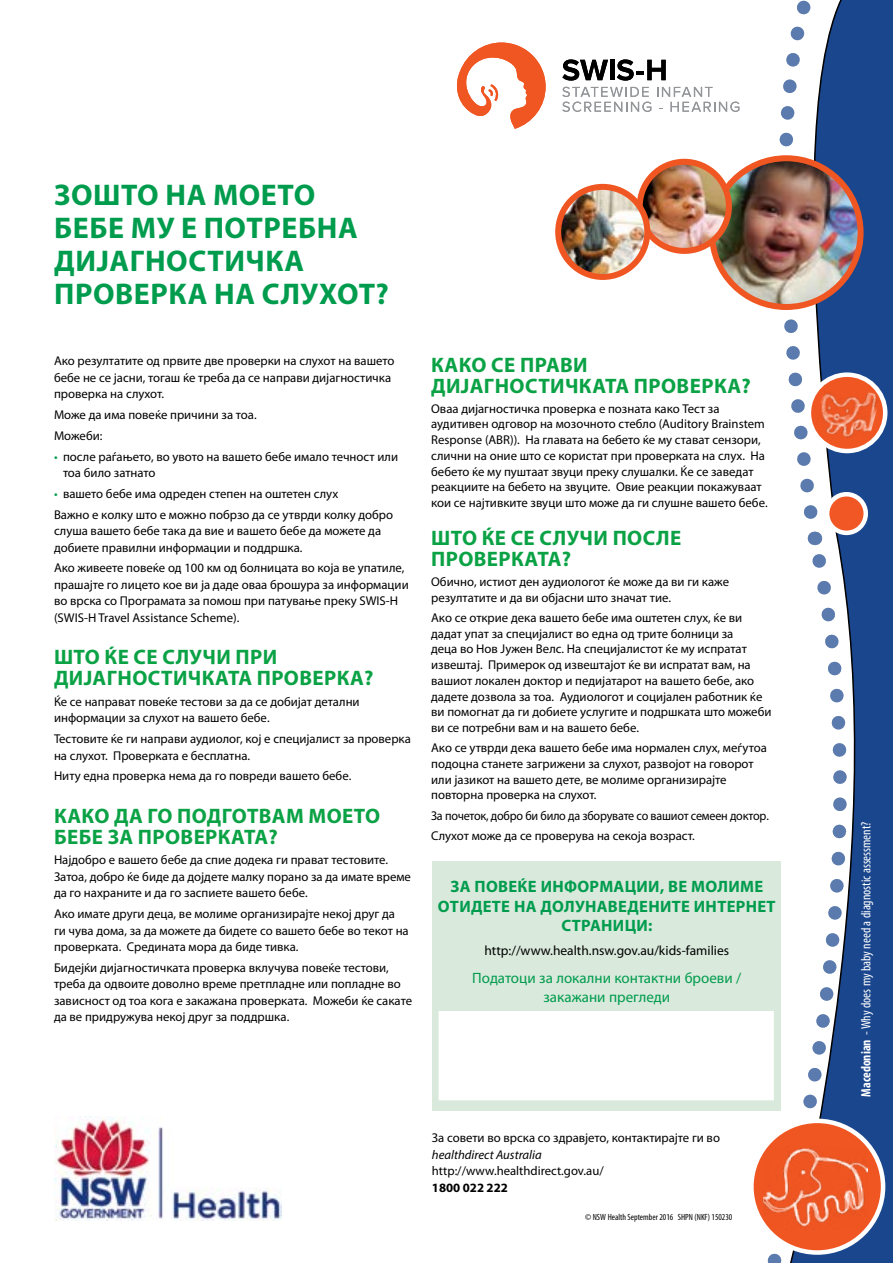
<style>
.page{position:relative;width:893px;height:1263px;background:#fff}
.page>*{position:absolute;margin:0;border:0;box-sizing:border-box;transform-origin:0 0}
.t1{font:700 30px/33px "Myriad Pro";letter-spacing:.02em;color:#009c4e}
.t2{font:700 21px/21px "Myriad Pro";letter-spacing:.02em;color:#0aa245}
.t3{font:700 16.5px/19.5px "Myriad Pro";letter-spacing:.02em;color:#009c4e;text-align:center}
.t4{font:15px/19.5px "Myriad Pro";color:#009c4e;text-align:center}
.t5{font:condensed 13.5px "Myriad Pro";color:#fff}
.t6{font:13.5px "Myriad Pro";color:#000}
.t7{font:12.75px/15.8px "Myriad Pro";color:#000}
.t8{font:12.75px/20px "Myriad Pro";color:#000;scale:.95 1}
.t9{font:italic 12.75px "Myriad Pro";color:#000}
.t10{font:700 12.75px "Myriad Pro";color:#000}
.t11{font:condensed 9px "Myriad Pro";color:#000}
.s1{color:#009c4e}
.s2{font-weight:700}
</style>
<div class="page">
<img style="left:54px;top:1116px;width:227px;height:104px">
<svg style="left:562px;top:87px;width:89px;height:25px"></svg>
<svg style="left:657px;top:87px;width:82px;height:25px"></svg>
<svg style="left:562px;top:59px;width:46px;height:22px"></svg>
<hr style="left:610px;top:60px;width:4px;height:20px;background:#000">
<svg style="left:617px;top:59px;width:49px;height:22px"></svg>
<svg style="left:457px;top:43px;width:89px;height:86px"></svg>
<svg style="left:757px;top:0;width:136px;height:1263px;background:#2e5696"></svg>
<svg style="left:759px;top:536px;width:118px;height:727px"></svg>
<svg style="left:759px;top:0;width:91px;height:527px"></svg>
<svg style="left:814px;top:532px;width:1px;height:13px"></svg>
<svg style="left:892px;top:640px;width:1px;height:13px"></svg>
<div style="left:886px;top:659px;width:7px;height:604px;background:#1a468d"></div>
<svg style="left:827px;top:494px;width:39px;height:39px"></svg>
<div style="left:825px;top:492px;width:43px;height:43px;border:4px solid #fff;border-radius:50%"></div>
<svg style="left:809px;top:375px;width:76px;height:76px;background:#ef6f44"></svg>
<div style="left:807px;top:372px;width:80px;height:81px;border:4px solid #fff;border-radius:50%"></div>
<svg style="left:751px;top:1121px;width:132px;height:131px;background:#ef693c"></svg>
<div style="left:749px;top:1118px;width:136px;height:137px;border:4px solid #fff;border-radius:50%"></div>
<img style="left:712px;top:161px;width:149px;height:146px">
<div style="left:709px;top:155px;width:155px;height:155px;border:6px solid #f05622;border-radius:50%"></div>
<img style="left:640px;top:162px;width:87px;height:89px">
<div style="left:637px;top:159px;width:95px;height:95px;border:6px solid #f05622;border-radius:50%"></div>
<img style="left:558px;top:189px;width:89px;height:88px">
<div style="left:555px;top:184px;width:95px;height:96px;border:6px solid #f05622;border-radius:50%"></div>
<div style="left:432px;top:861px;width:348px;height:250px;background:#d9e9db"></div>
<div style="left:439px;top:1011px;width:335px;height:89px;background:#fff"></div>
<h1 class="t1" style="left:54px;top:177px;width:336px">ЗОШТО НА МОЕТО<br>БЕБЕ МУ Е ПОТРЕБНА<br>ДИЈАГНОСТИЧКА<br>ПРОВЕРКА НА СЛУХОТ?</h1>
<p class="t7" style="left:54px;top:353px;width:342px;line-height:16.5px">Ако резултатите од првите две проверки на слухот на вашето бебе не се јасни, тогаш ќе треба да се направи дијагностичка проверка на слухот.</p>
<p class="t7" style="left:54px;top:404px;width:204px;line-height:20.7px">Може да има повеќе причини за тоа.<br>Можеби:</p>
<p class="t7" style="left:63px;top:448px;width:337px;line-height:16.5px;text-indent:-9px"><span class="s1">•</span> после раѓањето, во увото на вашето бебе имало течност или тоа било затнато</p>
<p class="t7" style="left:54px;top:483px;width:341px;line-height:20.7px"><span class="s1">•</span> вашето бебе има одреден степен на оштетен слух<br>Важно е колку што е можно побрзо да се утврди колку добро</p>
<p class="t7" style="left:54px;top:522px;width:329px;line-height:16.5px">слуша вашето бебе така да вие и вашето бебе да можете да добиете правилни информации и поддршка.</p>
<p class="t7" style="left:54px;top:560px;width:356px;line-height:16.5px">Ако живеете повеќе од 100 км од болницата во која ве упатиле, прашајте го лицето кое ви ја даде оваа брошура за информации во врска со Програмата за помош при патување преку SWIS-H (SWIS-H Travel Assistance Scheme).</p>
<h2 class="t2" style="left:54px;top:646px;width:321px">ШТО ЌЕ СЕ СЛУЧИ ПРИ<br>ДИЈАГНОСТИЧКАТА ПРОВЕРКА?</h2>
<p class="t7" style="left:54px;top:693px;width:307px;line-height:16.5px">Ќе се направат повеќе тестови за да се добијат детални информации за слухот на вашето бебе.</p>
<p class="t7" style="left:54px;top:730px;width:358px;line-height:16.5px">Тестовите ќе ги направи аудиолог, кој е специјалист за проверка на слухот. Проверката е бесплатна.</p>
<p class="t7" style="left:54px;top:768px;width:299px">Ниту една проверка нема да го повреди вашето бебе.</p>
<h2 class="t2" style="left:54px;top:804px;width:328px">КАКО ДА ГО ПОДГОТВАМ МОЕТО<br>БЕБЕ ЗА ПРОВЕРКАТА?</h2>
<p class="t7" style="left:54px;top:852px;width:358px;line-height:16.5px">Најдобро е вашето бебе да спие додека ги прават тестовите.<br>Затоа, добро ќе биде да дојдете малку порано за да имате време да го нахраните и да го заспиете вашето бебе.</p>
<p class="t7" style="left:54px;top:905px;width:356px;line-height:16.5px">Ако имате други деца, ве молиме организирајте некој друг да ги чува дома, за да можете да бидете со вашето бебе во текот на проверката. Средината мора да биде тивка.</p>
<p class="t7" style="left:54px;top:959px;width:360px;line-height:16.5px">Бидејќи дијагностичката проверка вклучува повеќе тестови, треба да одвоите доволно време претпладне или попладне во зависност од тоа кога е закажана проверката. Можеби ќе сакате да ве придружува некој друг за поддршка.</p>
<h2 class="t2" style="left:431px;top:353px;width:321px">КАКО СЕ ПРАВИ<br>ДИЈАГНОСТИЧКАТА ПРОВЕРКА?</h2>
<p class="t7" style="left:431px;top:400px;width:338px">Оваа дијагностичка проверка е позната како Тест за аудитивен одговор на мозочното стебло (Auditory Brainstem Response (ABR)). На главата на бебето ќе му стават сензори, слични на оние што се користат при проверката на слух. На бебето ќе му пуштаат звуци преку слушалки. Ќе се заведат реакциите на бебето на звуците. Овие реакции покажуваат кои се најтивките звуци што може да ги слушне вашето бебе.</p>
<h2 class="t2" style="left:431px;top:527px;width:252px">ШТО ЌЕ СЕ СЛУЧИ ПОСЛЕ<br>ПРОВЕРКАТА?</h2>
<p class="t7" style="left:431px;top:574px;width:299px">Обично, истиот ден аудиологот ќе може да ви ги каже резултатите и да ви објасни што значат тие.</p>
<p class="t7" style="left:431px;top:610px;width:342px">Ако се открие дека вашето бебе има оштетен слух, ќе ви дадат упат за специјалист во една од трите болници за<br>деца во Нов Јужен Велс. На специјалистот ќе му испратат извештај. Примерок од извештајот ќе ви испратат вам, на вашиот локален доктор и педијатарот на вашето бебе, ако дадете дозвола за тоа. Аудиологот и социјален работник ќе ви помогнат да ги добиете услугите и подршката што можеби ви се потребни вам и на вашето бебе.</p>
<p class="t7" style="left:431px;top:740px;width:337px">Ако се утврди дека вашето бебе има нормален слух, меѓутоа подоцна станете загрижени за слухот, развојот на говорот или јазикот на вашето дете, ве молиме организирајте повторна проверка на слухот.</p>
<p class="t8" style="left:431px;top:805px;width:357px">За почеток, добро би било да зборувате со вашиот семеен доктор.<br>Слухот може да се проверува на секоја возраст.</p>
<p class="t5" style="left:858px;top:1097px;width:277px;rotate:-90deg"><span class="s2">Macedonian</span> - Why does my baby need a diagnostic assessment?</p>
<p class="t3" style="left:438px;top:876px;width:339px">ЗА ПОВЕЌЕ ИНФОРМАЦИИ, ВЕ МОЛИМЕ<br>ОТИДЕТЕ НА ДОЛУНАВЕДЕНИТЕ ИНТЕРНЕТ<br>СТРАНИЦИ:</p>
<p class="t6" style="left:484px;top:942px;width:246px">http://www.health.nsw.gov.au/kids-families</p>
<p class="t4" style="left:472px;top:968px;width:271px">Податоци за локални контактни броеви / закажани прегледи</p>
<p class="t7" style="left:432px;top:1130px;width:290px">За совети во врска со здравјето, контактирајте ги во</p>
<p class="t9" style="left:432px;top:1146px;width:111px">healthdirect Australia</p>
<p class="t7" style="left:432px;top:1163px;width:173px">http://www.healthdirect.gov.au/</p>
<p class="t10" style="left:432px;top:1179px;width:77px">1800 022 222</p>
<p class="t11" style="left:585px;top:1212px;width:149px">© NSW Health September 2016 SHPN (NKF) 150230</p>
</div>
